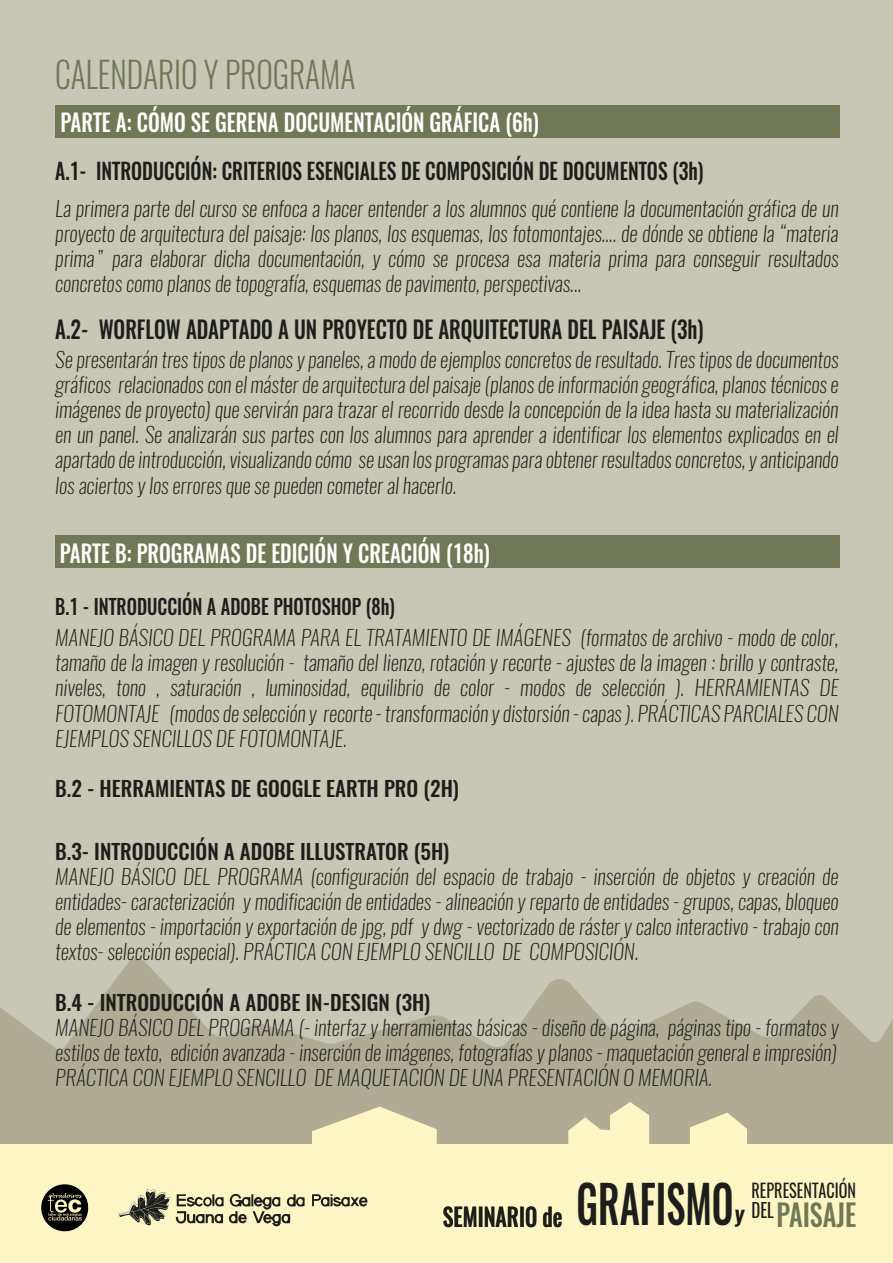
<style>
.page{position:relative;width:893px;height:1263px;background:#fff}
.page>*{position:absolute;margin:0;border:0;box-sizing:border-box;transform-origin:0 0}
.t1{font:500 51.9px "Oswald";color:#1d1d1b;scale:.75 1}
.t2{font:300 36px "Oswald";color:#717855;scale:.87 1}
.t3{font:500 30.15px "Oswald";color:#717855;scale:.87 1}
.t4{font:500 25.05px "Oswald";color:#1d1d1b;scale:.87 1}
.t5{font:500 24px "Oswald";color:#fefefc;scale:.87 1}
.t6{font:500 24px "Oswald";color:#1d1d1b;scale:.87 1}
.t7{font:500 22.5px "Oswald";color:#1d1d1b;scale:.87 1}
.t8{font:italic 200 21px/25.2px "Oswald";color:#1d1d1b;text-align:justify}
.t9{font:500 21px "Oswald";color:#1d1d1b}
.t10{font:500 21px "Oswald";color:#1d1d1b;scale:.87 1}
.t11{font:19.35px "Oswald";color:#1d1d1b;scale:.87 1}
.t12{font:18.6px "Oswald";color:#1d1d1b;scale:.87 1}
.s1{font-weight:600;font-style:italic;font-size:22.95px;color:#1d1d1b}
</style>
<div class="page">
<div style="left:0;top:0;width:893px;height:1142px;background:#c8c6b5"></div>
<svg style="left:0;top:959px;width:893px;height:143px;fill:#afac93"></svg>
<svg style="left:0;top:1102px;width:893px;height:161px;background:#e9e5b7"></svg>
<div style="left:55px;top:535px;width:784px;height:32px;background:#717855"></div>
<svg style="left:41px;top:1184px;width:48px;height:48px;background:#63624d"></svg>
<svg style="left:118px;top:1189px;width:52px;height:36px;background:#a3a083"></svg>
<svg style="left:176px;top:1193px;width:129px;height:33px;background:#b8b490"></svg>
<svg style="left:312px;top:1194px;width:55px;height:13px"></svg>
<div style="left:55px;top:105px;width:784px;height:32px;background:#717855"></div>
<h2 class="t2" style="left:55px;top:51px;width:346px">CALENDARIO Y PROGRAMA</h2>
<p class="t5" style="left:61px;top:106px;width:551px">PARTE A: CÓMO SE GERENA DOCUMENTACIÓN GRÁFICA (6h)</p>
<p class="t7" style="left:55px;top:155px;width:746px">A.1- INTRODUCCIÓN: CRITERIOS ESENCIALES DE COMPOSICIÓN DE DOCUMENTOS (3h)</p>
<p class="t8" style="left:55px;top:195px;width:785px">La primera parte del curso se enfoca a hacer entender a los alumnos qué contiene la documentación gráfica de un proyecto de arquitectura del paisaje: los planos, los esquemas, los fotomontajes…. de dónde se obtiene la “materia prima” para elaborar dicha documentación, y cómo se procesa esa materia prima para conseguir resultados concretos como planos de topografía, esquemas de pavimento, perspectivas...</p>
<p class="t6" style="left:55px;top:313px;width:747px">A.2- WORFLOW ADAPTADO A UN PROYECTO DE ARQUITECTURA DEL PAISAJE (3h)</p>
<p class="t8" style="left:55px;top:346px;width:785px">Se presentarán tres tipos de planos y paneles, a modo de ejemplos concretos de resultado. Tres tipos de documentos gráficos relacionados con el máster de arquitectura del paisaje (planos de información geográfica, planos técnicos e imágenes de proyecto) que servirán para trazar el recorrido desde la concepción de la idea hasta su materialización en un panel. Se analizarán sus partes con los alumnos para aprender a identificar los elementos explicados en el apartado de introducción, visualizando cómo se usan los programas para obtener resultados concretos, y anticipando los aciertos y los errores que se pueden cometer al hacerlo.</p>
<p class="t5" style="left:60px;top:536px;width:496px">PARTE B: PROGRAMAS DE EDICIÓN Y CREACIÓN (18h)</p>
<p class="t10" style="left:55px;top:592px;width:392px">B.1 - INTRODUCCIÓN A ADOBE PHOTOSHOP (8h)</p>
<p class="t8" style="left:55px;top:625px;width:785px">MANEJO BÁSICO DEL PROGRAMA PARA EL TRATAMIENTO DE IMÁGENES (formatos de archivo - modo de color, tamaño de la imagen y resolución - tamaño del lienzo, rotación y recorte - ajustes de la imagen : brillo y contraste, niveles, tono , saturación , luminosidad, equilibrio de color - modos de selección ). HERRAMIENTAS DE FOTOMONTAJE (modos de selección y recorte - transformación y distorsión - capas ). PRÁCTICAS PARCIALES CON EJEMPLOS SENCILLOS DE FOTOMONTAJE.</p>
<p class="t9" style="left:55px;top:774px;width:405px">B.2 - HERRAMIENTAS DE GOOGLE EARTH PRO (2H)</p>
<p class="t9" style="left:55px;top:836px;width:396px">B.3- INTRODUCCIÓN A ADOBE ILLUSTRATOR (5H)</p>
<p class="t8" style="left:55px;top:863px;width:785px">MANEJO BÁSICO DEL PROGRAMA (configuración del espacio de trabajo - inserción de objetos y creación de entidades- caracterización y modificación de entidades - alineación y reparto de entidades - grupos, capas, bloqueo de elementos - importación y exportación de jpg, pdf y dwg - vectorizado de ráster y calco interactivo - trabajo con textos- selección especial). PRÁCTICA CON EJEMPLO SENCILLO DE COMPOSICIÓN.</p>
<p class="t9" style="left:55px;top:988px;width:377px">B.4 - INTRODUCCIÓN A ADOBE IN-DESIGN (3H)</p>
<p class="t8" style="left:55px;top:1015px;width:785px">MANEJO BÁSICO DEL PROGRAMA (- interfaz y herramientas básicas - diseño de página, páginas tipo - formatos y estilos de texto, edición avanzada - inserción de imágenes, fotografías y planos - maquetación general e impresión)<br>PRÁCTICA CON EJEMPLO SENCILLO DE MAQUETACIÓN DE UNA PRESENTACIÓN O MEMORIA.</p>
<p class="t4" style="left:443px;top:1200px;width:139px">SEMINARIO de</p>
<p class="t12" style="left:751px;top:1178px;width:122px">REPRESENTACIÓN</p>
<p class="t11" style="left:751px;top:1197px;width:27px">DEL</p>
<h1 class="t1" style="left:577px;top:1168px;width:211px">GRAFISMO</h1>
<h3 class="t3" style="left:734px;top:1194px;width:142px"><span class="s1">y</span> PAISAJE</h3>
</div>
